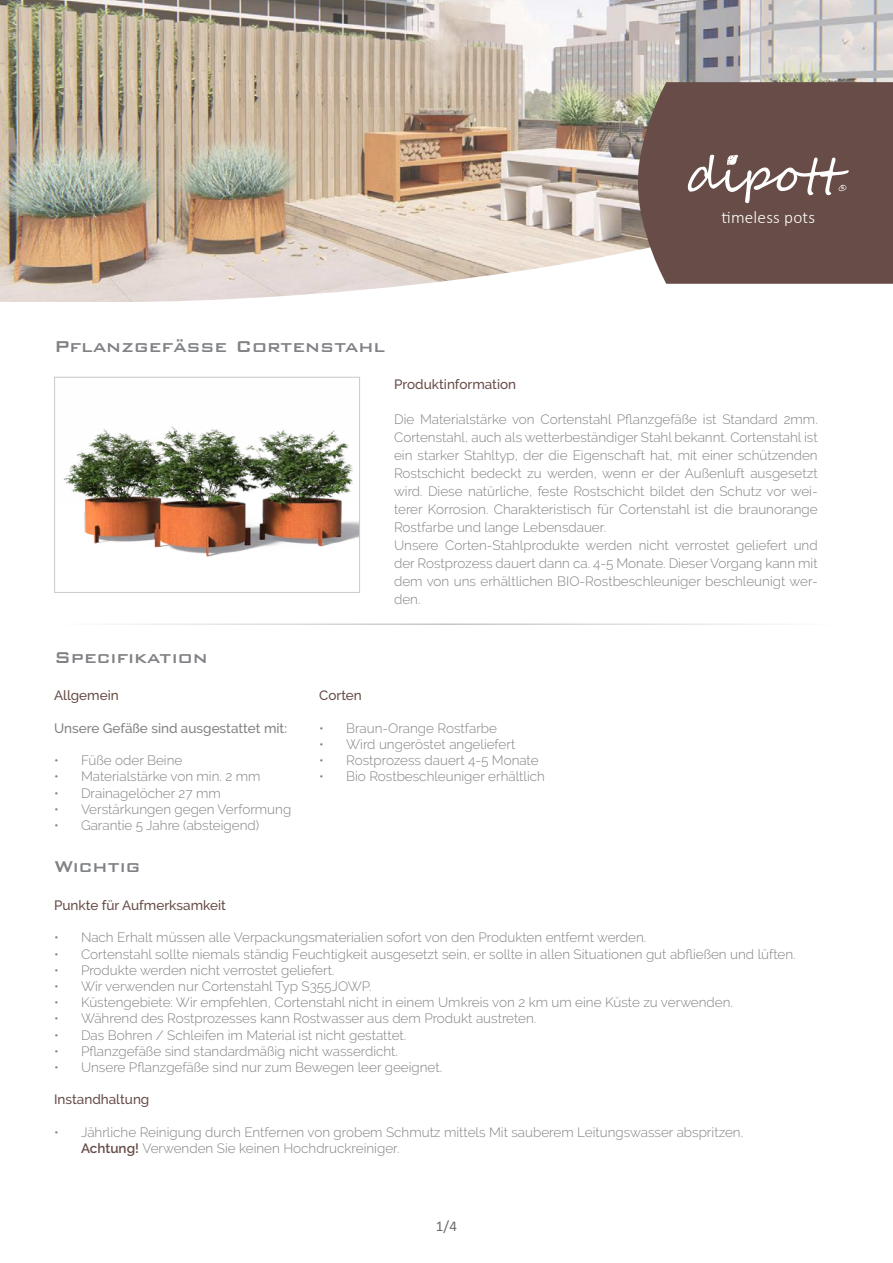
<style>
.page{position:relative;width:893px;height:1263px;background:#fff}
.page>*{position:absolute;margin:0;border:0;box-sizing:border-box;transform-origin:0 0}
.t1{font:500 21px "Bank Gothic BT";color:#808285}
.t2{font:300 17.25px "Calibri";letter-spacing:.01em;color:#fff}
.t3{font:15px "Calibri";color:#6c6d70}
.Poly_groot{font:300 13.5px/18px "Raleway";color:#808285;text-align:justify}
.t4{font:500 13.5px "Raleway";color:#674c47}
.t5{font:500 13.5px "Raleway";color:#808285}
.s1{font-weight:600;color:#674c47}
</style>
<div class="page">
<img style="left:0;top:0;width:893px;height:301px">
<svg style="left:128px;top:158px;width:765px;height:219px"></svg>
<div style="left:638px;top:82px;width:255px;height:202px;background:#674c47"></div>
<svg style="left:688px;top:155px;width:161px;height:48px"></svg>
<img style="left:64px;top:426px;width:294px;height:131px">
<div style="left:54px;top:377px;width:306px;height:216px;border:1px solid #c9cacc"></div>
<hr style="left:54px;top:623px;width:785px;height:2px;background:#c5c6c8">
<p class="t2" style="left:721px;top:207px;width:95px">timeless pots</p>
<p class="t1" style="left:54px;top:335px;width:333px">Pflanzgefäße Cortenstahl</p>
<p class="t4" style="left:394px;top:377px;width:124px">Produktinformation</p>
<p class="Poly_groot" style="left:394px;top:410px;width:425px">Die Materialstärke von Cortenstahl Pflanzgefäße ist Standard 2mm.<br>Cortenstahl, auch als wetterbeständiger Stahl bekannt. Cortenstahl ist ein starker Stahltyp, der die Eigenschaft hat, mit einer schützenden Rostschicht bedeckt zu werden, wenn er der Außenluft ausgesetzt wird. Diese natürliche, feste Rostschicht bildet den Schutz vor wei&shy;terer Korrosion. Charakteristisch für Cortenstahl ist die braunorange Rostfarbe und lange Lebensdauer.</p>
<p class="Poly_groot" style="left:394px;top:536px;width:425px">Unsere Corten-Stahlprodukte werden nicht verrostet geliefert und der Rostprozess dauert dann ca. 4-5 Monate. Dieser Vorgang kann mit dem von uns erhältlichen BIO-Rostbeschleuniger beschleunigt wer&shy;den.</p>
<p class="t1" style="left:54px;top:645px;width:155px">Specifikation</p>
<p class="t4" style="left:54px;top:688px;width:66px">Allgemein</p>
<p class="t5" style="left:54px;top:720px;width:235px">Unsere Gefäße sind ausgestattet mit:</p>
<p class="Poly_groot" style="left:54px;top:751px;width:130px">• Füße oder Beine</p>
<p class="Poly_groot" style="left:54px;top:768px;width:208px">• Materialstärke von min. 2 mm</p>
<p class="Poly_groot" style="left:54px;top:784px;width:168px">• Drainagelöcher 27 mm</p>
<p class="Poly_groot" style="left:54px;top:800px;width:239px">• Verstärkungen gegen Verformung</p>
<p class="Poly_groot" style="left:54px;top:816px;width:207px">• Garantie 5 Jahre (absteigend)</p>
<p class="t1" style="left:54px;top:855px;width:88px">Wichtig</p>
<p class="t4" style="left:319px;top:688px;width:44px">Corten</p>
<p class="Poly_groot" style="left:319px;top:719px;width:179px">• Braun-Orange Rostfarbe</p>
<p class="Poly_groot" style="left:319px;top:735px;width:198px">• Wird ungeröstet angeliefert</p>
<p class="Poly_groot" style="left:319px;top:751px;width:221px">• Rostprozess dauert 4-5 Monate</p>
<p class="Poly_groot" style="left:319px;top:768px;width:227px">• Bio Rostbeschleuniger erhältlich</p>
<p class="t4" style="left:54px;top:897px;width:173px">Punkte für Aufmerksamkeit</p>
<p class="Poly_groot" style="left:54px;top:928px;width:594px">• Nach Erhalt müssen alle Verpackungsmaterialien sofort von den Produkten entfernt werden.</p>
<p class="Poly_groot" style="left:54px;top:945px;width:743px">• Cortenstahl sollte niemals ständig Feuchtigkeit ausgesetzt sein, er sollte in allen Situationen gut abfließen und lüften.</p>
<p class="Poly_groot" style="left:54px;top:961px;width:282px">• Produkte werden nicht verrostet geliefert.</p>
<p class="Poly_groot" style="left:54px;top:977px;width:319px">• Wir verwenden nur Cortenstahl Typ S355JOWP.</p>
<p class="Poly_groot" style="left:54px;top:993px;width:680px">• Küstengebiete: Wir empfehlen, Cortenstahl nicht in einem Umkreis von 2 km um eine Küste zu verwenden.</p>
<p class="Poly_groot" style="left:54px;top:1009px;width:484px">• Während des Rostprozesses kann Rostwasser aus dem Produkt austreten.</p>
<p class="Poly_groot" style="left:54px;top:1026px;width:354px">• Das Bohren / Schleifen im Material ist nicht gestattet.</p>
<p class="Poly_groot" style="left:54px;top:1042px;width:345px">• Pflanzgefäße sind standardmäßig nicht wasserdicht.</p>
<p class="Poly_groot" style="left:54px;top:1058px;width:390px">• Unsere Pflanzgefäße sind nur zum Bewegen leer geeignet.</p>
<p class="t4" style="left:54px;top:1092px;width:97px">Instandhaltung</p>
<p class="Poly_groot" style="left:81px;top:1124px;width:664px;line-height:16.2px;text-indent:-27px">• Jährliche Reinigung durch Entfernen von grobem Schmutz mittels Mit sauberem Leitungswasser abspritzen.<br><span class="s1">Achtung!</span> Verwenden Sie keinen Hochdruckreiniger.</p>
<p class="t3" style="left:436px;top:1216px;width:22px">1/4</p>
</div>
